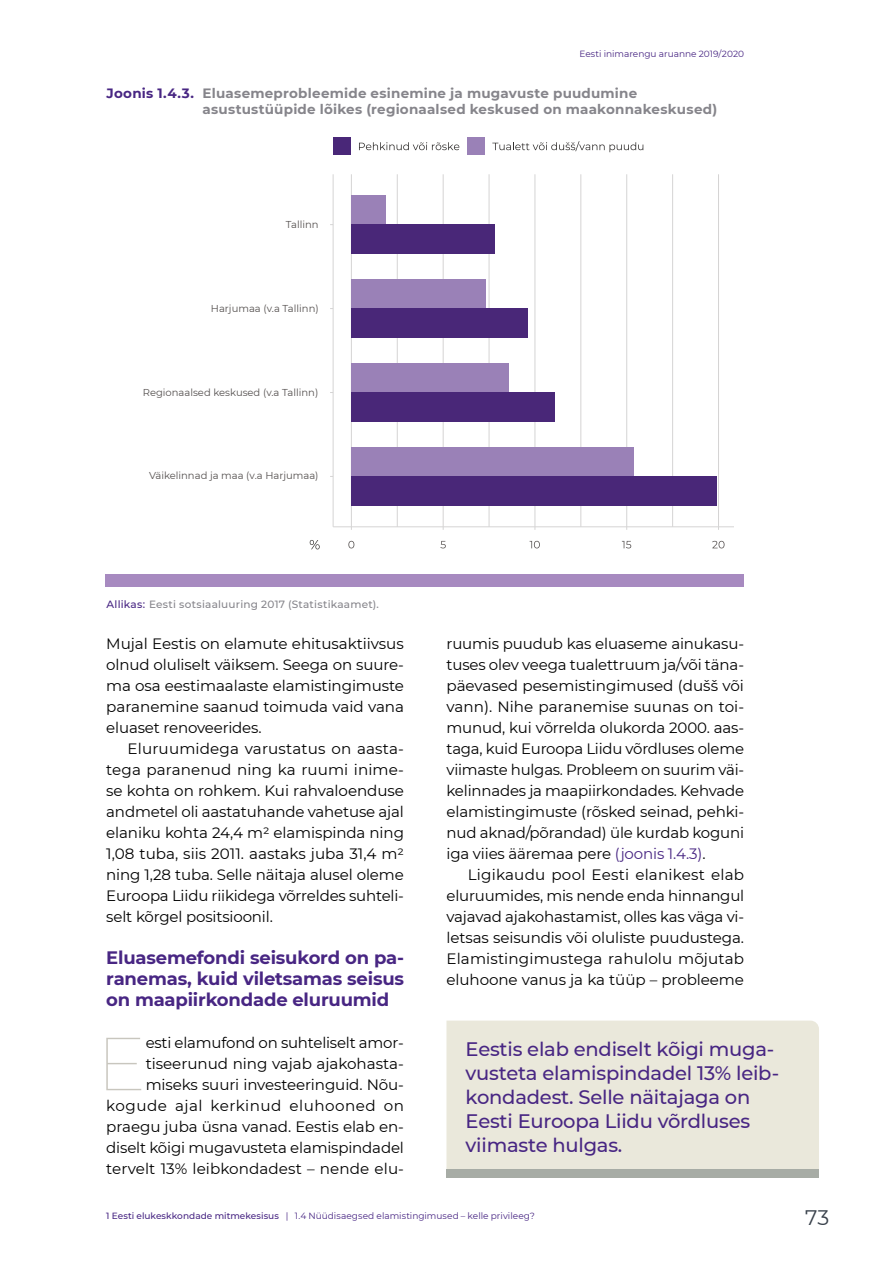
<style>
.page{position:relative;width:893px;height:1263px;background:#fff}
.page>*{position:absolute;margin:0;border:0;box-sizing:border-box;transform-origin:0 0}
.t1{font:100 75px "Montserrat";color:#c8c6be}
.t2{font:21px "Montserrat";color:#39414b}
.t3{font:500 19.5px/24px "Montserrat";letter-spacing:-.01em;color:#482683}
.t4{font:700 18px/21px "Montserrat";letter-spacing:-.01em;color:#482683;text-align:justify}
.t5{font:15px/21px "Montserrat";letter-spacing:-.01em;color:#000;text-align:justify}
.t6{font:700 13.5px/16.2px "Montserrat";letter-spacing:.015em;color:#86858b}
.t7{font:500 10.5px "Montserrat";letter-spacing:.02em;color:#86858b}
.t8{font:10.05px "Montserrat";color:#555150}
.t9{font:9px "Montserrat";color:#482683}
.s1{color:#482683}
.s2{font-weight:500}
</style>
<div class="page">
<div style="left:446px;top:1020px;width:373px;height:149px;background:#eae8db"></div>
<div style="left:446px;top:1169px;width:373px;height:9px;background:#a7aca5"></div>
<div style="left:106px;top:574px;width:638px;height:13px;background:#a78ac0"></div>
<svg style="left:386px;top:174px;width:242px;height:352px"></svg>
<hr style="left:397px;top:174px;width:1px;height:353px;background:#d5d4d4">
<hr style="left:489px;top:174px;width:1px;height:353px;background:#d5d4d4">
<hr style="left:581px;top:174px;width:1px;height:353px;background:#d5d4d4">
<hr style="left:672px;top:174px;width:1px;height:353px;background:#d5d4d4">
<hr style="left:351px;top:174px;width:1px;height:353px;background:#d5d4d4">
<hr style="left:443px;top:174px;width:1px;height:353px;background:#d5d4d4">
<hr style="left:535px;top:174px;width:1px;height:353px;background:#d5d4d4">
<hr style="left:626px;top:174px;width:1px;height:353px;background:#d5d4d4">
<hr style="left:718px;top:174px;width:1px;height:353px;background:#d5d4d4">
<div style="left:351px;top:447px;width:283px;height:29px;background:#9a81b7"></div>
<div style="left:351px;top:476px;width:366px;height:30px;background:#492778"></div>
<div style="left:351px;top:363px;width:158px;height:29px;background:#9a81b7"></div>
<div style="left:351px;top:392px;width:204px;height:30px;background:#492778"></div>
<div style="left:351px;top:279px;width:134px;height:30px;background:#9a81b7"></div>
<div style="left:351px;top:309px;width:177px;height:29px;background:#492778"></div>
<div style="left:351px;top:195px;width:35px;height:30px;background:#9a81b7"></div>
<div style="left:351px;top:225px;width:144px;height:29px;background:#492778"></div>
<hr style="left:333px;top:174px;width:1px;height:353px;background:#d5d4d4">
<hr style="left:333px;top:526px;width:401px;height:1px;background:#d5d4d4">
<svg style="left:348px;top:541px;width:6px;height:7px"></svg>
<svg style="left:440px;top:541px;width:6px;height:7px"></svg>
<svg style="left:530px;top:541px;width:10px;height:7px"></svg>
<svg style="left:622px;top:541px;width:9px;height:7px"></svg>
<svg style="left:712px;top:541px;width:12px;height:7px"></svg>
<svg style="left:310px;top:540px;width:10px;height:9px"></svg>
<div style="left:331px;top:136px;width:21px;height:21px;border:1px solid #fff"></div>
<div style="left:333px;top:138px;width:17px;height:17px;background:#492778"></div>
<div style="left:466px;top:136px;width:20px;height:21px;border:1px solid #fff"></div>
<div style="left:467px;top:138px;width:18px;height:17px;background:#9a81b7"></div>
<svg style="left:359px;top:142px;width:100px;height:8px"></svg>
<svg style="left:492px;top:141px;width:151px;height:11px"></svg>
<p class="t9" style="left:580px;top:47px;width:166px">Eesti inimarengu aruanne 2019/2020</p>
<p class="t6" style="left:203px;top:85px;width:516px;text-indent:-96px"><span class="s1">Joonis 1.4.3.</span> Eluasemeprobleemide esinemine ja mugavuste puudumine asustustüüpide lõikes (regionaalsed keskused on maakonnakeskused)</p>
<p class="t8" style="left:286px;top:217px;width:34px">Tallinn</p>
<p class="t8" style="left:211px;top:302px;width:109px">Harjumaa (v.a Tallinn)</p>
<p class="t8" style="left:143px;top:385px;width:177px">Regionaalsed keskused (v.a Tallinn)</p>
<p class="t8" style="left:149px;top:469px;width:171px">Väikelinnad ja maa (v.a Harjumaa)</p>
<p class="t7" style="left:107px;top:597px;width:274px"><span class="s1">Allikas:</span> Eesti sotsiaaluuring 2017 (Statistikaamet).</p>
<p class="t5" style="left:106px;top:633px;width:299px">Mujal Eestis on elamute ehitusaktiivsus olnud oluliselt väiksem. Seega on suure&shy;ma osa eestimaalaste elamistingimuste paranemine saanud toimuda vaid vana eluaset renoveerides.</p>
<p class="t5" style="left:106px;top:738px;width:299px;text-indent:21px">Eluruumidega varustatus on aasta&shy;tega paranenud ning ka ruumi inime&shy;se kohta on rohkem. Kui rahvaloenduse andmetel oli aastatuhande vahetuse ajal elaniku kohta 24,4 m2 elamispinda ning 1,08 tuba, siis 2011. aastaks juba 31,4 m2 ning 1,28 tuba. Selle näitaja alusel oleme Euroopa Liidu riikidega võrreldes suhteli&shy;selt kõrgel positsioonil.</p>
<p class="t4" style="left:106px;top:946px;width:299px">Eluasemefondi seisukord on pa&shy;ranemas, kuid viletsamas seisus on maapiirkondade eluruumid</p>
<h1 class="t1" style="left:96px;top:1014px;width:52px">E</h1>
<p class="t5" style="left:106px;top:1032px;width:299px;text-align:right">esti elamufond on suhteliselt amor&shy;tiseerunud ning vajab ajakohasta&shy;miseks suuri investeeringuid. Nõu&shy;kogude ajal kerkinud eluhooned on praegu juba üsna vanad. Eestis elab en&shy;diselt kõigi mugavusteta elamispindadel tervelt 13% leibkondadest – nende elu-</p>
<p class="t5" style="left:446px;top:633px;width:299px">ruumis puudub kas eluaseme ainukasu&shy;tuses olev veega tualettruum ja/või täna&shy;päevased pesemistingimused (dušš või vann). Nihe paranemise suunas on toi&shy;munud, kui võrrelda olukorda 2000. aas&shy;taga, kuid Euroopa Liidu võrdluses oleme viimaste hulgas. Probleem on suurim väi&shy;kelinnades ja maapiirkondades. Kehvade elamistingimuste (rõsked seinad, pehki&shy;nud aknad/põrandad) üle kurdab koguni iga viies ääremaa pere <span class="s1">(joonis 1.4.3)</span>.</p>
<p class="t5" style="left:446px;top:864px;width:299px;text-indent:21px">Ligikaudu pool Eesti elanikest elab eluruumides, mis nende enda hinnangul vajavad ajakohastamist, olles kas väga vi&shy;letsas seisundis või oluliste puudustega.<br>Elamistingimustega rahulolu mõjutab eluhoone vanus ja ka tüüp – probleeme</p>
<h3 class="t3" style="left:466px;top:1036px;width:315px">Eestis elab endiselt kõigi muga&shy;vusteta elamispindadel 13% leib&shy;kondadest. Selle näitajaga on<br>Eesti Euroopa Liidu võrdluses viimaste hulgas.</h3>
<p class="t9" style="left:106px;top:1209px;width:430px"><span class="s2">1 Eesti elukeskkondade mitmekesisus</span> | 1.4 Nüüdisaegsed elamistingimused – kelle privileeg?</p>
<h2 class="t2" style="left:805px;top:1203px;width:26px">73</h2>
</div>
